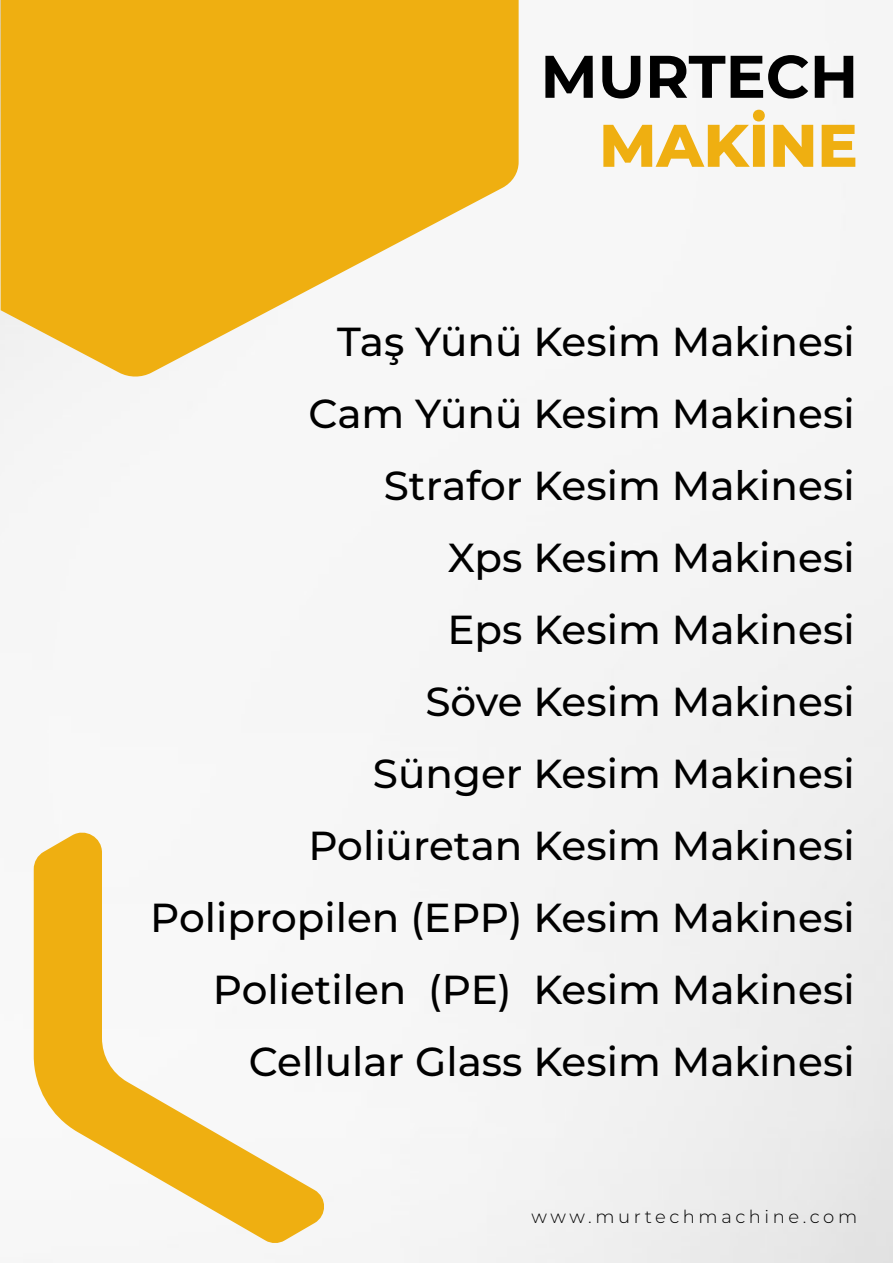
<style>
.page{position:relative;width:893px;height:1263px;background:#fff}
.page>*{position:absolute;margin:0;border:0;box-sizing:border-box;transform-origin:0 0}
.t1{font:700 60px "Montserrat";color:#000}
.t2{font:800 60px "Montserrat";color:#efaf11}
.t3{font:500 40.5px/72px "Montserrat";color:#000;text-align:right}
.t4{font:300 18px "Montserrat";letter-spacing:.2em;color:#000}
</style>
<div class="page">
<svg style="left:1px;top:0;width:518px;height:378px;fill:#efaf11"></svg>
<svg style="left:34px;top:828px;width:293px;height:416px"></svg>
<h1 class="t1" style="left:540px;top:33px;width:319px">MURTECH</h1>
<h1 class="t2" style="left:599px;top:102px;width:260px">MAKİNE</h1>
<p class="t3" style="left:150px;top:304px;width:706px">Taş Yünü Kesim Makinesi<br>Cam Yünü Kesim Makinesi<br>Strafor Kesim Makinesi<br>Xps Kesim Makinesi<br>Eps Kesim Makinesi<br>Söve Kesim Makinesi<br>Sünger Kesim Makinesi<br>Poliüretan Kesim Makinesi<br>Polipropilen (EPP) Kesim Makinesi<br>Polietilen (PE) Kesim Makinesi<br>Cellular Glass Kesim Makinesi</p>
<p class="t4" style="left:531px;top:1204px;width:327px">www.murtechmachine.com</p>
</div>
